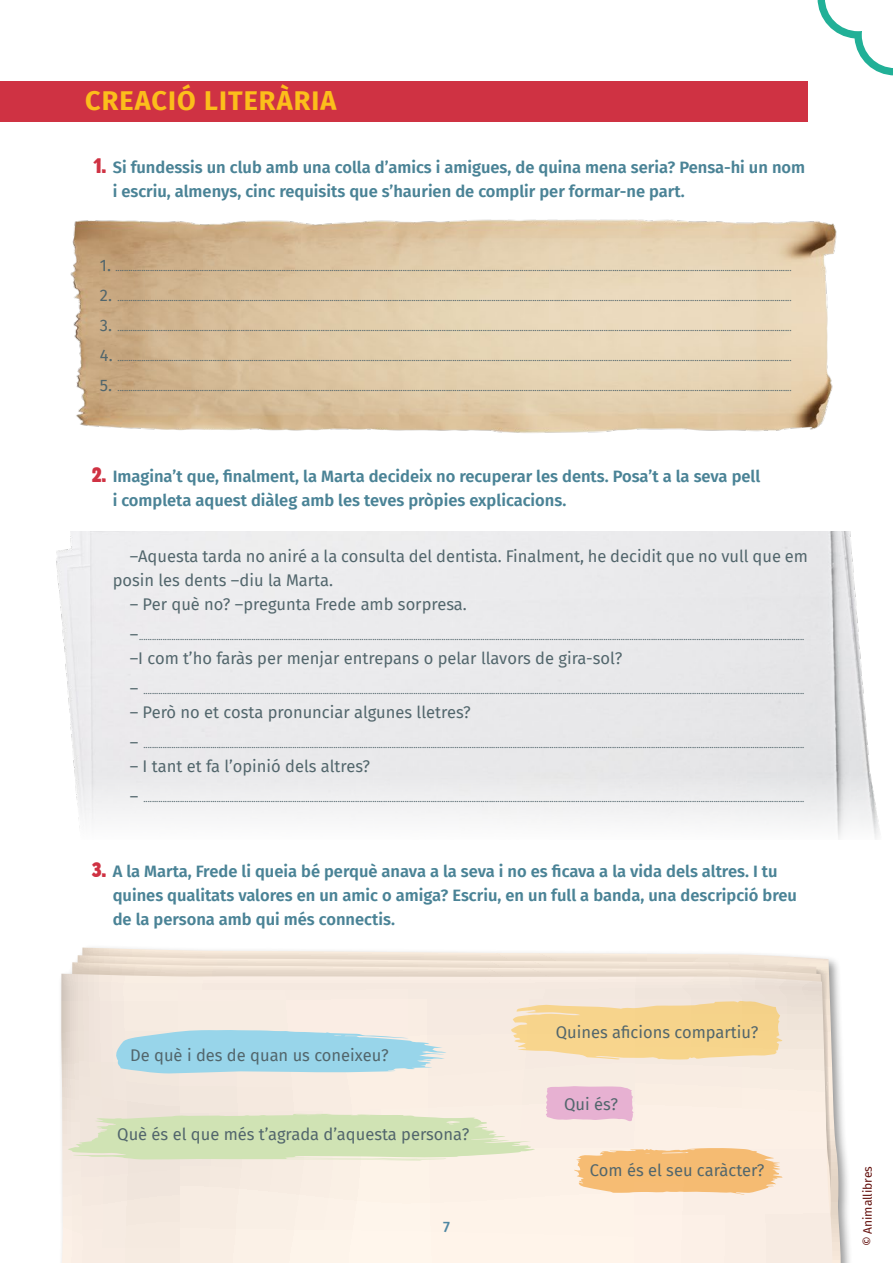
<style>
.page{position:relative;width:893px;height:1263px;background:#fff}
.page>*{position:absolute;margin:0;border:0;box-sizing:border-box;transform-origin:0 0}
.Títol_1{font:700 27px "Fira Sans";letter-spacing:.04em;color:#fcbe1b}
.t1{font:600 16.5px/24px "Fira Sans";color:#4a8396}
.Text_activitats{font:16.5px/24px "Fira Sans";color:#52666c}
.t2{font:500 15px "Fira Sans";color:#4e86a2}
.t3{font:12px "Fira Sans";letter-spacing:-.01em;color:#651310}
.Text_activitats-2{font:9px "Fira Sans";color:#52666c}
.s1{font-family:"Block Berthold";font-weight:400;font-stretch:condensed;font-size:21px;color:#cf3243}
.s2{font-size:16.5px}
</style>
<div class="page">
<div style="left:57px;top:944px;width:797px;height:319px;background:#000;opacity:.4"></div>
<svg style="left:82px;top:947px;width:759px;height:316px"></svg>
<svg style="left:78px;top:955px;width:754px;height:7px;background:#eee1d2"></svg>
<svg style="left:72px;top:962px;width:760px;height:12px;background:#ecdecf"></svg>
<svg style="left:61px;top:974px;width:771px;height:289px;background:#f7ece2"></svg>
<img style="left:70px;top:219px;width:767px;height:214px">
<img style="left:56px;top:531px;width:824px;height:308px">
<svg style="left:817px;top:0;width:76px;height:75px"></svg>
<div style="left:0;top:81px;width:808px;height:41px;background:#cf3243"></div>
<svg style="left:511px;top:1000px;width:271px;height:60px;background:#f6d79b"></svg>
<svg style="left:546px;top:1086px;width:88px;height:35px;background:#e8b6d3"></svg>
<svg style="left:115px;top:1030px;width:331px;height:43px;background:#a9d9e8"></svg>
<svg style="left:574px;top:1148px;width:208px;height:47px;background:#f6c588"></svg>
<svg style="left:68px;top:1114px;width:467px;height:46px;background:#d8e4bd"></svg>
<p class="Títol_1" style="left:85px;top:78px;width:253px">CREACIÓ LITERÀRIA</p>
<p class="t1" style="left:113px;top:154px;width:694px;text-indent:-20px"><span class="s1">1.</span> Si fundessis un club amb una colla d’amics i amigues, de quina mena seria? Pensa-hi un nom i escriu, almenys, cinc requisits que s’haurien de complir per formar-ne part.</p>
<p class="Text_activitats-2" style="left:100px;top:261px;width:693px"><span class="s2">1.</span> .........................................................................................................................................................................................................................................................................................................................</p>
<p class="Text_activitats-2" style="left:100px;top:291px;width:693px"><span class="s2">2.</span> ........................................................................................................................................................................................................................................................................................................................</p>
<p class="Text_activitats-2" style="left:100px;top:321px;width:693px"><span class="s2">3.</span> ........................................................................................................................................................................................................................................................................................................................</p>
<p class="Text_activitats-2" style="left:100px;top:351px;width:693px"><span class="s2">4.</span> ........................................................................................................................................................................................................................................................................................................................</p>
<p class="Text_activitats-2" style="left:100px;top:381px;width:693px"><span class="s2">5.</span> ........................................................................................................................................................................................................................................................................................................................</p>
<p class="t1" style="left:113px;top:463px;width:649px;text-indent:-21px"><span class="s1">2.</span> Imagina’t que, finalment, la Marta decideix no recuperar les dents. Posa’t a la seva pell i completa aquest diàleg amb les teves pròpies explicacions.</p>
<p class="Text_activitats" style="left:113px;top:544px;width:697px;text-indent:17px">–Aquesta tarda no aniré a la consulta del dentista. Finalment, he decidit que no vull que em posin les dents –diu la Marta.</p>
<p class="Text_activitats" style="left:130px;top:592px;width:339px">– Per què no? –pregunta Frede amb sorpresa.</p>
<p class="Text_activitats-2" style="left:130px;top:630px;width:676px"><span class="s2">–</span>....................................................................................................................................................................................................................................................................................................................</p>
<p class="Text_activitats" style="left:130px;top:646px;width:494px">–I com t’ho faràs per menjar entrepans o pelar llavors de gira-sol?</p>
<p class="Text_activitats-2" style="left:130px;top:684px;width:676px"><span class="s2">–</span> ..................................................................................................................................................................................................................................................................................................................</p>
<p class="Text_activitats" style="left:130px;top:700px;width:343px">– Però no et costa pronunciar algunes lletres?</p>
<p class="Text_activitats-2" style="left:130px;top:738px;width:676px"><span class="s2">–</span> ..................................................................................................................................................................................................................................................................................................................</p>
<p class="Text_activitats" style="left:130px;top:754px;width:242px">– I tant et fa l’opinió dels altres?</p>
<p class="Text_activitats-2" style="left:130px;top:792px;width:676px"><span class="s2">–</span> ..................................................................................................................................................................................................................................................................................................................</p>
<p class="t1" style="left:113px;top:859px;width:686px;text-indent:-20px"><span class="s1">3.</span> A la Marta, Frede li queia bé perquè anava a la seva i no es ficava a la vida dels altres. I tu quines qualitats valores en un amic o amiga? Escriu, en un full a banda, una descripció breu de la persona amb qui més connectis.</p>
<p class="Text_activitats" style="left:130px;top:1042px;width:260px">De què i des de quan us coneixeu?</p>
<p class="Text_activitats" style="left:117px;top:1122px;width:353px">Què és el que més t’agrada d’aquesta persona?</p>
<h3 class="t2" style="left:443px;top:1214px;width:8px">7</h3>
<p class="Text_activitats" style="left:556px;top:1019px;width:204px">Quines aficions compartiu?</p>
<p class="Text_activitats" style="left:564px;top:1092px;width:55px">Qui és?</p>
<p class="Text_activitats" style="left:590px;top:1157px;width:176px">Com és el seu caràcter?</p>
<h3 class="t3" style="left:858px;top:1246px;width:81px;rotate:-90deg">© Animallibres</h3>
</div>
